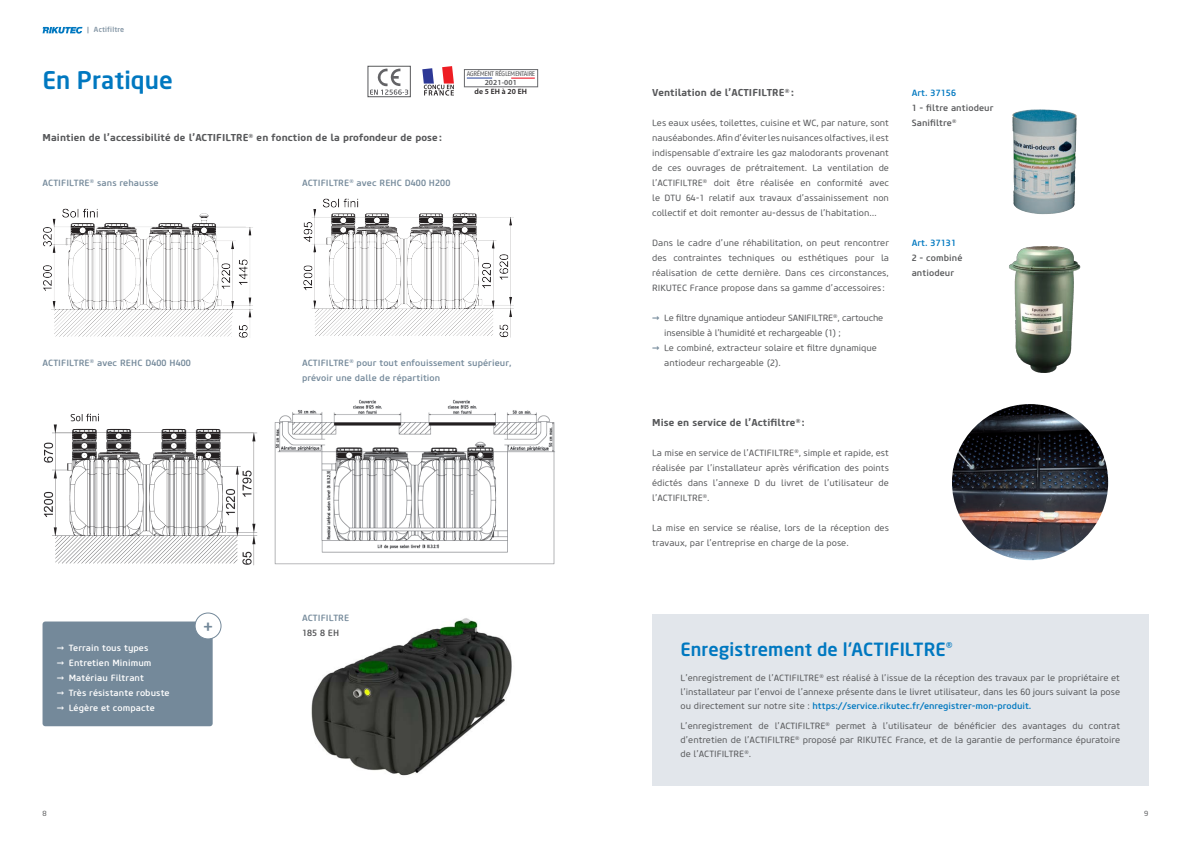
<style>
.page{position:relative;width:1191px;height:842px;background:#fff}
.page>*{position:absolute;margin:0;border:0;box-sizing:border-box;transform-origin:0 0}
.t1{font:500 24px "Neo Sans Std";letter-spacing:.005em;color:#0078c0}
.t2{font:500 18px "Neo Sans Std";letter-spacing:.005em;color:#0078c0}
.t3{font:500 16px "Core Sans M55";color:#74899a}
.t4{font:700 10px "Core Sans M65";letter-spacing:.01em;color:#57585a}
.t5{font:9px/15px "Core Sans M45";color:#57585a;text-align:justify}
.t6{font:500 9px/15px "Core Sans M55";letter-spacing:.01em;color:#74899a}
.t7{font:500 9px "Core Sans M55";color:#0078c0}
.t8{font:500 9px "Core Sans M55";letter-spacing:.01em;color:#fff}
.t9{font:9px/15px "Core Sans M45";letter-spacing:-.02em;color:#57585a}
.t10{font:500 9px/15px "Core Sans M55";letter-spacing:.01em;color:#57585a}
.t11{font:600 7.7px "Myriad Pro";letter-spacing:.015em;color:#231f20}
.t12{font:600 7.7px "Myriad Pro";letter-spacing:.015em;color:#57585a}
.t13{font:500 7px "Neo Sans Std";letter-spacing:.03em;color:#8496a5}
.t14{font:7px "Neo Sans Std";color:#57585a}
.t15{font:6.7px "Fago No";letter-spacing:-.055em;color:#57585a}
.s1{font-family:"Core Sans M65";font-weight:700;color:#74899a}
.s2{font-family:"Core Sans M45";font-weight:400;color:#57585a}
</style>
<div class="page">
<svg style="left:43px;top:27px;width:39px;height:7px"></svg>
<svg style="left:422px;top:66px;width:32px;height:30px"></svg>
<div style="left:368px;top:66px;width:42px;height:31px;border:1px solid #57585a"></div>
<svg style="left:370px;top:68px;width:38px;height:27px"></svg>
<div style="left:464px;top:69px;width:74px;height:18px;border:1px solid #6c6d70"></div>
<svg style="left:467px;top:78px;width:25px;height:1px"></svg>
<svg style="left:511px;top:78px;width:24px;height:1px"></svg>
<img style="left:43px;top:208px;width:210px;height:130px">
<img style="left:303px;top:198px;width:211px;height:140px">
<img style="left:43px;top:413px;width:215px;height:153px">
<img style="left:274px;top:399px;width:281px;height:166px">
<img style="left:311px;top:618px;width:201px;height:158px">
<div style="left:43px;top:621px;width:170px;height:105px;background:#74899a;border-radius:3px"></div>
<div style="left:195px;top:613px;width:26px;height:26px;background:#fff;border-radius:50%"></div>
<div style="left:195px;top:612px;width:26px;height:27px;border:1px solid #74899a;border-radius:50%"></div>
<img style="left:952px;top:404px;width:156px;height:156px;border-radius:78px">
<img style="left:1012px;top:109px;width:56px;height:105px">
<img style="left:1009px;top:246px;width:72px;height:127px">
<div style="left:652px;top:614px;width:496px;height:171px;background:#e2e6eb"></div>
<p class="t13" style="left:87px;top:25px;width:38px">| Actifiltre</p>
<h1 class="t1" style="left:43px;top:65px;width:132px">En Pratique</h1>
<p class="t15" style="left:467px;top:70px;width:70px">AGRÉMENT RÉGLEMENTAIRE</p>
<p class="t12" style="left:485px;top:78px;width:34px">2021-001</p>
<p class="t11" style="left:474px;top:87px;width:54px">de 5 EH à 20 EH</p>
<p class="t4" style="left:43px;top:131px;width:401px">Maintien de l’accessibilité de l’ACTIFILTRE<sup>®</sup> en fonction de la profondeur de pose :</p>
<p class="t6" style="left:43px;top:176px;width:118px">ACTIFILTRE<sup>®</sup> sans rehausse</p>
<p class="t6" style="left:302px;top:176px;width:150px">ACTIFILTRE<sup>®</sup> avec REHC D400 H200</p>
<p class="t6" style="left:43px;top:356px;width:150px">ACTIFILTRE<sup>®</sup> avec REHC D400 H400</p>
<p class="t6" style="left:302px;top:356px;width:211px">ACTIFILTRE<sup>®</sup> pour tout enfouissement supérieur, prévoir une dalle de répartition</p>
<p class="t8" style="left:57px;top:642px;width:93px">→ Terrain tous types</p>
<p class="t8" style="left:57px;top:657px;width:96px">→ Entretien Minimum</p>
<p class="t8" style="left:57px;top:672px;width:89px">→ Matériau Filtrant</p>
<p class="t8" style="left:57px;top:687px;width:114px">→ Très résistante robuste</p>
<p class="t8" style="left:57px;top:702px;width:99px">→ Légère et compacte</p>
<h3 class="t3" style="left:203px;top:616px;width:11px">+</h3>
<p class="t14" style="left:43px;top:809px;width:6px">8</p>
<p class="t6" style="left:302px;top:611px;width:49px">ACTIFILTRE</p>
<p class="t10" style="left:302px;top:626px;width:39px">185 8 EH</p>
<p class="t4" style="left:652px;top:86px;width:143px">Ventilation de l’ACTIFILTRE<sup>®</sup> :</p>
<p class="t5" style="left:652px;top:116px;width:238px">Les eaux usées, toilettes, cuisine et WC, par nature, sont nauséabondes. Afin d’éviter les nuisances olfactives, il est indispensable d’extraire les gaz malodorants provenant de ces ouvrages de prétraitement. La ventilation de l’ACTIFILTRE<sup>®</sup> doit être réalisée en conformité avec le DTU 64-1 relatif aux travaux d’assainissement non collectif et doit remonter au-dessus de l’habitation…</p>
<p class="t5" style="left:652px;top:236px;width:238px">Dans le cadre d’une réhabilitation, on peut rencontrer des contraintes techniques ou esthétiques pour la réalisation de cette dernière. Dans ces circonstances, RIKUTEC France propose dans sa gamme d’accessoires :</p>
<p class="t9" style="left:664px;top:311px;width:221px;text-indent:-12px"><span class="s1">→</span> Le filtre dynamique antiodeur SANIFILTRE<sup>®</sup>, cartouche insensible à l’humidité et rechargeable (1) ;</p>
<p class="t5" style="left:664px;top:341px;width:214px;text-indent:-12px"><span class="s1">→</span> Le combiné, extracteur solaire et filtre dynamique antiodeur rechargeable (2).</p>
<p class="t4" style="left:652px;top:416px;width:154px">Mise en service de l’Actifiltre<sup>®</sup> :</p>
<p class="t5" style="left:652px;top:446px;width:238px">La mise en service de l’ACTIFILTRE<sup>®</sup>, simple et rapide, est réalisée par l’installateur après vérification des points édictés dans l’annexe D du livret de l’utilisateur de l’ACTIFILTRE<sup>®</sup>.</p>
<p class="t5" style="left:652px;top:521px;width:238px">La mise en service se réalise, lors de la réception des travaux, par l’entreprise en charge de la pose.</p>
<p class="t7" style="left:911px;top:87px;width:46px">Art. 37156</p>
<p class="t10" style="left:911px;top:101px;width:83px">1 - filtre antiodeur<br>Sanifiltre<sup>®</sup></p>
<p class="t7" style="left:911px;top:237px;width:46px">Art. 37131</p>
<p class="t10" style="left:911px;top:251px;width:52px">2 - combiné antiodeur</p>
<h2 class="t2" style="left:680px;top:638px;width:273px">Enregistrement de l‘ACTIFILTRE<sup>®</sup></h2>
<p class="t5" style="left:680px;top:671px;width:441px;line-height:14px">L’enregistrement de l’ACTIFILTRE<sup>®</sup> est réalisé à l’issue de la réception des travaux par le propriétaire et l’installateur par l’envoi de l’annexe présente dans le livret utilisateur, dans les 60 jours suivant la pose</p>
<p class="t7" style="left:680px;top:700px;width:352px"><span class="s2">ou directement sur notre site :</span> https://service.rikutec.fr/enregistrer-mon-produit.</p>
<p class="t5" style="left:680px;top:719px;width:441px;line-height:14px">L’enregistrement de l’ACTIFILTRE<sup>®</sup> permet à l’utilisateur de bénéficier des avantages du contrat d’entretien de l’ACTIFILTRE<sup>®</sup> proposé par RIKUTEC France, et de la garantie de performance épuratoire de l’ACTIFILTRE<sup>®</sup>.</p>
<p class="t14" style="left:1144px;top:809px;width:6px">9</p>
</div>
